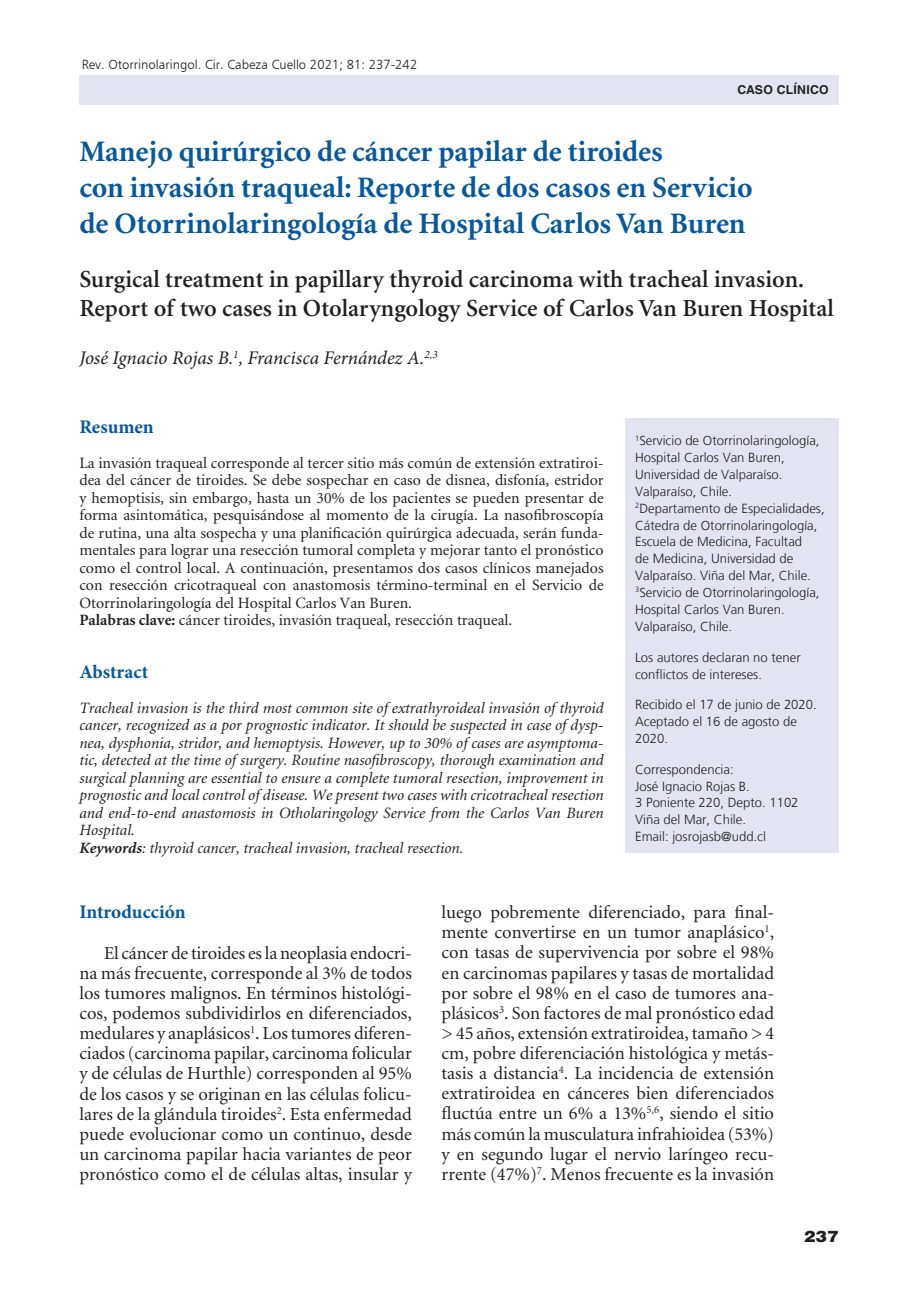
<style>
.page{position:relative;width:918px;height:1315px;background:#fff}
.page>*{position:absolute;margin:0;border:0;box-sizing:border-box;transform-origin:0 0}
._2-titulo{font:700 29.75px/35.7px "Minion";color:#07589d}
._2-titulo_ingles{font:600 24.5px/29.4px "Minion";color:#231f20}
._3-autor{font:italic 19.25px "Minion Pro";letter-spacing:-.005em;color:#231f20}
._5-subtitulo{font:700 19.25px "Minion Pro";color:#07589d}
._1texto{font:18.38px/20.1px "Minion";color:#231f20;text-align:justify}
._4-resumen{font:15.75px/17.5px "Minion";color:#231f20;text-align:justify}
._4-resumen-2{font:italic 15.75px/17.5px "Minion";color:#231f20;text-align:justify}
.t1{font:900 15.75px "Helvetica LT Std";color:#231f20;scale:1.1 1}
._3-datos_autores-doi{font:300 13.12px/16.8px "Frutiger LT";color:#231f20}
.t2{font:13.12px "Humanist 777 BT Light B";color:#231f20}
.t3{font:700 12.25px "Helvetica LT Std";color:#231f20}
.s1{font-weight:700}
</style>
<div class="page">
<div style="left:79px;top:75px;width:759px;height:30px;background:#e2e5f1"></div>
<div style="left:625px;top:419px;width:213px;height:434px;background:#e2e5f1"></div>
<p class="t2" style="left:82px;top:56px;width:337px">Rev. Otorrinolaringol. Cir. Cabeza Cuello 2021; 81: 237-242</p>
<p class="t3" style="left:737px;top:82px;width:19px">Caso</p>
<p class="t3" style="left:777px;top:82px;width:17px">Clínico</p>
<h1 class="_2-titulo" style="left:79px;top:135px;width:675px">Manejo quirúrgico de cáncer papilar de tiroides<br>con invasión traqueal: Reporte de dos casos en Servicio de Otorrinolaringología de Hospital Carlos Van Buren</h1>
<p class="_2-titulo_ingles" style="left:79px;top:265px;width:756px">Surgical treatment in papillary thyroid carcinoma with tracheal invasion.<br>Report of two cases in Otolaryngology Service of Carlos Van Buren Hospital</p>
<p class="_3-autor" style="left:79px;top:345px;width:360px">José Ignacio Rojas B.<sup>1</sup>, Francisca Fernández A.<sup>2,3</sup></p>
<p class="_5-subtitulo" style="left:79px;top:413px;width:76px">Resumen</p>
<p class="_4-resumen" style="left:79px;top:455px;width:526px">La invasión traqueal corresponde al tercer sitio más común de extensión extratiroi&shy;dea del cáncer de tiroides. Se debe sospechar en caso de disnea, disfonía, estridor y hemoptisis, sin embargo, hasta un 30% de los pacientes se pueden presentar de forma asintomática, pesquisándose al momento de la cirugía. La nasofibroscopía de rutina, una alta sospecha y una planificación quirúrgica adecuada, serán funda&shy;mentales para lograr una resección tumoral completa y mejorar tanto el pronóstico como el control local. A continuación, presentamos dos casos clínicos manejados con resección cricotraqueal con anastomosis término-terminal en el Servicio de Otorrinolaringología del Hospital Carlos Van Buren.</p>
<p class="_4-resumen" style="left:79px;top:612px;width:434px"><span class="s1">Palabras clave:</span> cáncer tiroides, invasión traqueal, resección traqueal.</p>
<p class="_5-subtitulo" style="left:79px;top:658px;width:70px">Abstract</p>
<p class="_4-resumen-2" style="left:79px;top:700px;width:526px">Tracheal invasion is the third most common site of extrathyroideal invasión of thyroid cancer, recognized as a por prognostic indicator. It should be suspected in case of dysp&shy;nea, dysphonia, stridor, and hemoptysis. However, up to 30% of cases are asymptoma&shy;tic, detected at the time of surgery. Routine nasofibroscopy, thorough examination and surgical planning are essential to ensure a complete tumoral resection, improvement in prognostic and local control of disease. We present two cases with cricotracheal resection and end-to-end anastomosis in Otholaringology Service from the Carlos Van Buren Hospital.</p>
<p class="_4-resumen-2" style="left:79px;top:840px;width:385px"><span class="s1">Keywords</span>: thyroid cancer, tracheal invasion, tracheal resection.</p>
<p class="_3-datos_autores-doi" style="left:635px;top:433px;width:186px"><sup>1</sup>Servicio de Otorrinolaringología,<br>Hospital Carlos Van Buren,<br>Universidad de Valparaíso.<br>Valparaíso, Chile.</p>
<p class="_3-datos_autores-doi" style="left:635px;top:500px;width:191px"><sup>2</sup>Departamento de Especialidades,<br>Cátedra de Otorrinolaringología,<br>Escuela de Medicina, Facultad<br>de Medicina, Universidad de<br>Valparaíso. Viña del Mar, Chile.</p>
<p class="_3-datos_autores-doi" style="left:635px;top:584px;width:186px"><sup>3</sup>Servicio de Otorrinolaringología,<br>Hospital Carlos Van Buren.<br>Valparaíso, Chile.</p>
<p class="_3-datos_autores-doi" style="left:635px;top:649px;width:167px">Los autores declaran no tener conflictos de intereses.</p>
<p class="_3-datos_autores-doi" style="left:635px;top:696px;width:183px">Recibido el 17 de junio de 2020.<br>Aceptado el 16 de agosto de<br>2020.</p>
<p class="_3-datos_autores-doi" style="left:635px;top:761px;width:100px">Correspondencia:</p>
<p class="_3-datos_autores-doi" style="left:635px;top:778px;width:116px">José Ignacio Rojas B.</p>
<p class="_3-datos_autores-doi" style="left:635px;top:794px;width:165px">3 Poniente 220, Depto. 1102</p>
<p class="_3-datos_autores-doi" style="left:635px;top:811px;width:112px">Viña del Mar, Chile.</p>
<p class="_3-datos_autores-doi" style="left:635px;top:828px;width:132px">Email: josrojasb@udd.cl</p>
<p class="_5-subtitulo" style="left:79px;top:898px;width:108px">Introducción</p>
<p class="_1texto" style="left:79px;top:943px;width:334px;text-indent:25px">El cáncer de tiroides es la neoplasia endocri&shy;na más frecuente, corresponde al 3% de todos los tumores malignos. En términos histológi&shy;cos, podemos subdividirlos en diferenciados, medulares y anaplásicos<sup>1</sup>. Los tumores diferen&shy;ciados (carcinoma papilar, carcinoma folicular y de células de Hurthle) corresponden al 95% de los casos y se originan en las células folicu&shy;lares de la glándula tiroides<sup>2</sup>. Esta enfermedad puede evolucionar como un continuo, desde un carcinoma papilar hacia variantes de peor pronóstico como el de células altas, insular y</p>
<p class="_1texto" style="left:441px;top:903px;width:334px">luego pobremente diferenciado, para final&shy;mente convertirse en un tumor anaplásico<sup>1</sup>, con tasas de supervivencia por sobre el 98% en carcinomas papilares y tasas de mortalidad por sobre el 98% en el caso de tumores ana&shy;plásicos<sup>3</sup>. Son factores de mal pronóstico edad &gt; 45 años, extensión extratiroidea, tamaño &gt; 4 cm, pobre diferenciación histológica y metás&shy;tasis a distancia<sup>4</sup>. La incidencia de extensión extratiroidea en cánceres bien diferenciados fluctúa entre un 6% a 13%<sup>5,6</sup>, siendo el sitio más común la musculatura infrahioidea (53%) y en segundo lugar el nervio laríngeo recu&shy;rrente (47%)<sup>7</sup>. Menos frecuente es la invasión</p>
<p class="t1" style="left:804px;top:1226px;width:33px">237</p>
</div>
